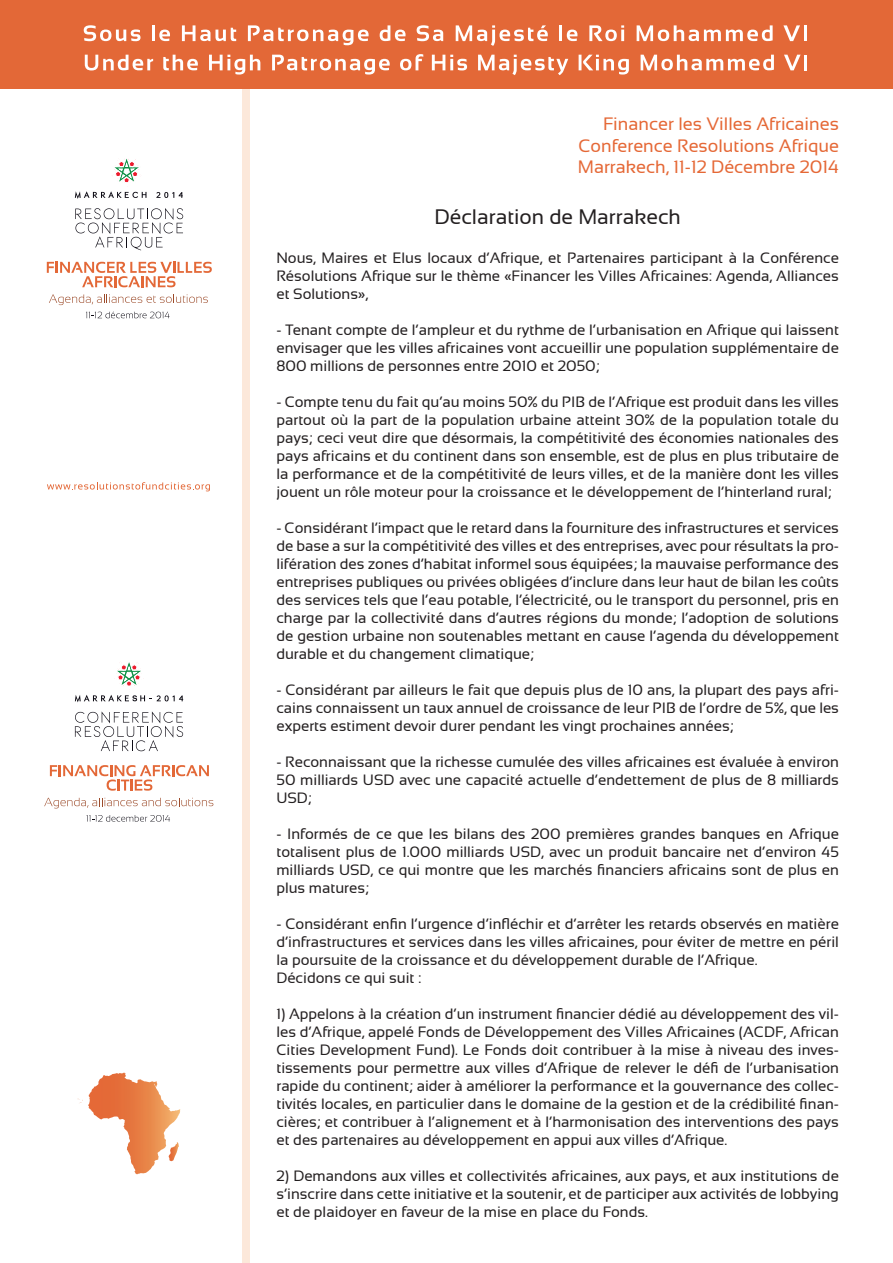
<style>
.page{position:relative;width:893px;height:1263px;background:#fff}
.page>*{position:absolute;margin:0;border:0;box-sizing:border-box;transform-origin:0 0}
.t1{font:21px "Sansation";color:#231f20}
.t2{font:18px/21.6px "Sansation";color:#e56836;text-align:justify}
.t3{font:15px/18px "Sansation";color:#231f20;text-align:justify}
</style>
<div class="page">
<div style="left:242px;top:50px;width:7px;height:1213px;background:#fce8da"></div>
<img style="left:88px;top:1073px;width:92px;height:101px">
<div style="left:0;top:0;width:893px;height:88px;background:#e36837"></div>
<svg style="left:47px;top:482px;width:163px;height:9px"></svg>
<svg style="left:75px;top:208px;width:108px;height:42px"></svg>
<svg style="left:75px;top:159px;width:71px;height:40px"></svg>
<svg style="left:156px;top:192px;width:27px;height:6px"></svg>
<svg style="left:47px;top:262px;width:165px;height:25px"></svg>
<svg style="left:49px;top:294px;width:159px;height:11px"></svg>
<svg style="left:86px;top:312px;width:84px;height:6px"></svg>
<svg style="left:50px;top:765px;width:159px;height:26px"></svg>
<svg style="left:44px;top:798px;width:169px;height:10px"></svg>
<svg style="left:86px;top:815px;width:84px;height:7px"></svg>
<svg style="left:75px;top:711px;width:108px;height:40px"></svg>
<svg style="left:75px;top:662px;width:108px;height:40px"></svg>
<svg style="left:84px;top:25px;width:57px;height:16px"></svg>
<hr style="left:152px;top:25px;width:3px;height:16px;background:#fff">
<svg style="left:159px;top:30px;width:11px;height:11px"></svg>
<svg style="left:182px;top:25px;width:54px;height:16px"></svg>
<svg style="left:248px;top:25px;width:121px;height:20px"></svg>
<svg style="left:380px;top:25px;width:26px;height:16px"></svg>
<svg style="left:417px;top:25px;width:26px;height:16px"></svg>
<svg style="left:456px;top:25px;width:92px;height:21px"></svg>
<hr style="left:559px;top:25px;width:3px;height:16px;background:#fff">
<svg style="left:567px;top:30px;width:10px;height:11px"></svg>
<svg style="left:589px;top:25px;width:35px;height:16px"></svg>
<svg style="left:637px;top:25px;width:136px;height:16px"></svg>
<svg style="left:783px;top:25px;width:17px;height:16px"></svg>
<hr style="left:804px;top:25px;width:3px;height:16px;background:#fff">
<svg style="left:85px;top:55px;width:68px;height:15px"></svg>
<svg style="left:163px;top:55px;width:35px;height:15px"></svg>
<svg style="left:209px;top:55px;width:51px;height:20px"></svg>
<svg style="left:272px;top:55px;width:118px;height:20px"></svg>
<svg style="left:400px;top:54px;width:23px;height:16px"></svg>
<svg style="left:432px;top:55px;width:35px;height:15px"></svg>
<svg style="left:478px;top:55px;width:90px;height:20px"></svg>
<svg style="left:579px;top:55px;width:50px;height:20px"></svg>
<svg style="left:641px;top:55px;width:133px;height:15px"></svg>
<svg style="left:784px;top:55px;width:17px;height:15px"></svg>
<hr style="left:804px;top:55px;width:3px;height:15px;background:#fff">
<p class="t2" style="left:578px;top:113px;width:263px;text-indent:25px">Financer les Villes Africaines Conference Resolutions Afrique Marrakech, 11-12 Décembre 2014</p>
<h1 class="t1" style="left:434px;top:205px;width:248px">Déclaration de Marrakech</h1>
<p class="t3" style="left:276px;top:249px;width:564px">Nous, Maires et Elus locaux d’Afrique, et Partenaires participant à la Conférence Résolutions Afrique sur le thème «Financer les Villes Africaines: Agenda, Alliances et Solutions»,</p>
<p class="t3" style="left:276px;top:321px;width:564px">- Tenant compte de l’ampleur et du rythme de l’urbanisation en Afrique qui laissent envisager que les villes africaines vont accueillir une population supplémentaire de 800 millions de personnes entre 2010 et 2050;</p>
<p class="t3" style="left:276px;top:393px;width:564px">- Compte tenu du fait qu’au moins 50% du PIB de l’Afrique est produit dans les villes partout où la part de la population urbaine atteint 30% de la population totale du pays; ceci veut dire que désormais, la compétitivité des économies nationales des pays africains et du continent dans son ensemble, est de plus en plus tributaire de la performance et de la compétitivité de leurs villes, et de la manière dont les villes jouent un rôle moteur pour la croissance et le développement de l’hinterland rural;</p>
<p class="t3" style="left:276px;top:519px;width:564px">- Considérant l’impact que le retard dans la fourniture des infrastructures et services de base a sur la compétitivité des villes et des entreprises, avec pour résultats la pro&shy;lifération des zones d’habitat informel sous équipées; la mauvaise performance des entreprises publiques ou privées obligées d’inclure dans leur haut de bilan les coûts des services tels que l’eau potable, l’électricité, ou le transport du personnel, pris en charge par la collectivité dans d’autres régions du monde; l’adoption de solutions de gestion urbaine non soutenables mettant en cause l’agenda du développement durable et du changement climatique;</p>
<p class="t3" style="left:276px;top:681px;width:564px">- Considérant par ailleurs le fait que depuis plus de 10 ans, la plupart des pays afri&shy;cains connaissent un taux annuel de croissance de leur PIB de l’ordre de 5%, que les experts estiment devoir durer pendant les vingt prochaines années;</p>
<p class="t3" style="left:276px;top:753px;width:564px">- Reconnaissant que la richesse cumulée des villes africaines est évaluée à environ 50 milliards USD avec une capacité actuelle d’endettement de plus de 8 milliards USD;</p>
<p class="t3" style="left:276px;top:825px;width:564px">- Informés de ce que les bilans des 200 premières grandes banques en Afrique totalisent plus de 1.000 milliards USD, avec un produit bancaire net d’environ 45 milliards USD, ce qui montre que les marchés financiers africains sont de plus en plus matures;</p>
<p class="t3" style="left:276px;top:915px;width:564px;text-align:left">- Considérant enfin l’urgence d’infléchir et d’arrêter les retards observés en matière d’infrastructures et services dans les villes africaines, pour éviter de mettre en péril la poursuite de la croissance et du développement durable de l’Afrique.<br>Décidons ce qui suit :</p>
<p class="t3" style="left:276px;top:1005px;width:564px">1) Appelons à la création d’un instrument financier dédié au développement des vil&shy;les d’Afrique, appelé Fonds de Développement des Villes Africaines (ACDF, African Cities Development Fund). Le Fonds doit contribuer à la mise à niveau des inves&shy;tissements pour permettre aux villes d’Afrique de relever le défi de l’urbanisation rapide du continent; aider à améliorer la performance et la gouvernance des collec&shy;tivités locales, en particulier dans le domaine de la gestion et de la crédibilité finan&shy;cières; et contribuer à l’alignement et à l’harmonisation des interventions des pays et des partenaires au développement en appui aux villes d’Afrique.</p>
<p class="t3" style="left:276px;top:1167px;width:564px">2) Demandons aux villes et collectivités africaines, aux pays, et aux institutions de s’inscrire dans cette initiative et la soutenir, et de participer aux activités de lobbying et de plaidoyer en faveur de la mise en place du Fonds.</p>
</div>
